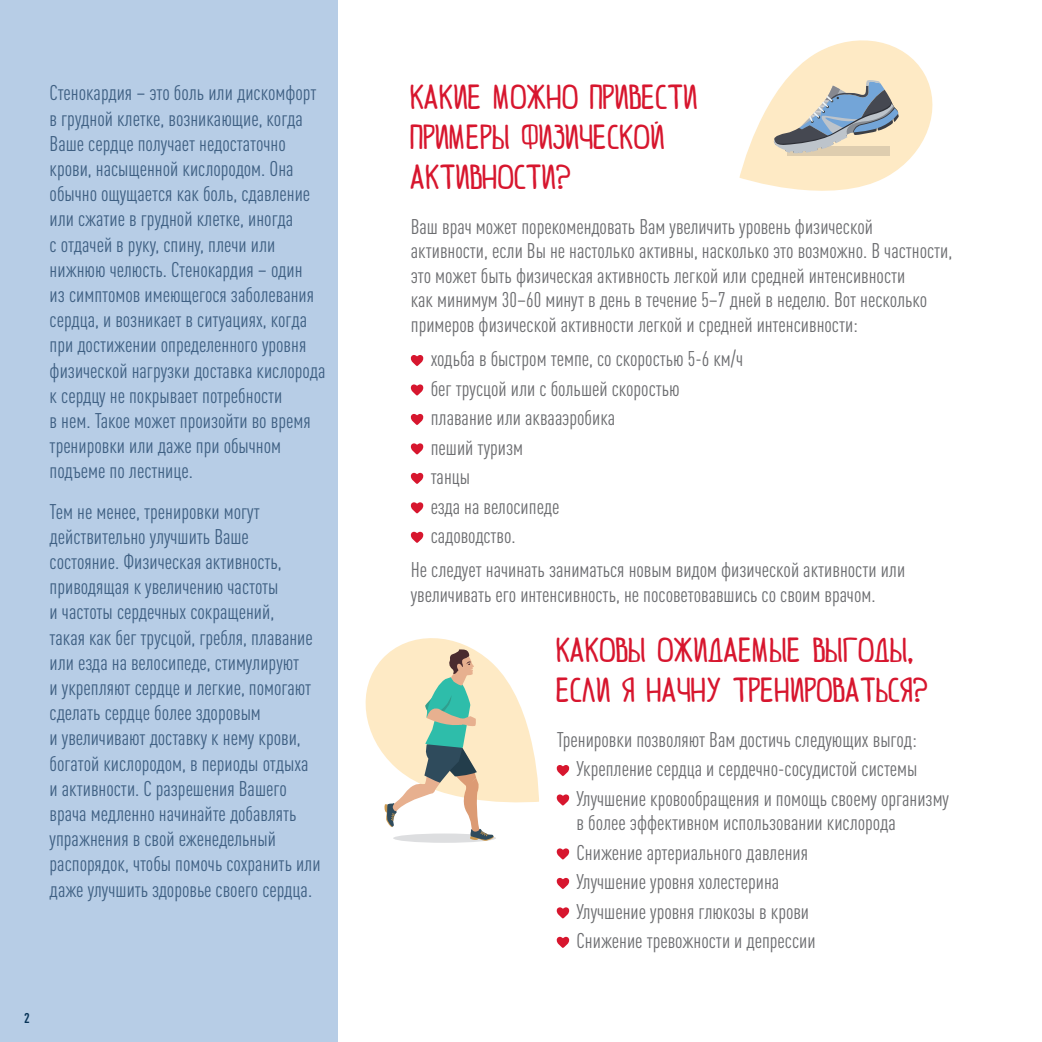
<style>
.page{position:relative;width:1042px;height:1042px;background:#fff}
.page>*{position:absolute;margin:0;border:0;box-sizing:border-box;transform-origin:0 0}
.t1{font:24.5px/40.2px "Karton";letter-spacing:.025em;color:#d7162e}
.t2{font:condensed 21px/25.2px "DIN Pro";color:#3f6083}
.t3{font:condensed 21px/29.4px "DIN Pro";color:#6c6d70}
.t4{font:700 condensed 14px "DIN Pro";color:#083458}
</style>
<div class="page">
<div style="left:0;top:0;width:337px;height:1042px;background:#b7cde6"></div>
<div style="left:393px;top:833px;width:103px;height:10px;background:#dddee0;border-radius:50%"></div>
<svg style="left:365px;top:638px;width:174px;height:203px"></svg>
<svg style="left:739px;top:40px;width:194px;height:151px"></svg>
<svg style="left:410px;top:355px;width:14px;height:11px"></svg>
<svg style="left:410px;top:384px;width:14px;height:12px"></svg>
<svg style="left:410px;top:414px;width:14px;height:11px"></svg>
<svg style="left:410px;top:443px;width:14px;height:11px"></svg>
<svg style="left:410px;top:473px;width:14px;height:11px"></svg>
<svg style="left:410px;top:502px;width:14px;height:11px"></svg>
<svg style="left:410px;top:532px;width:14px;height:11px"></svg>
<svg style="left:556px;top:765px;width:14px;height:11px"></svg>
<svg style="left:556px;top:794px;width:14px;height:11px"></svg>
<svg style="left:556px;top:848px;width:14px;height:11px"></svg>
<svg style="left:556px;top:878px;width:14px;height:11px"></svg>
<svg style="left:556px;top:907px;width:14px;height:11px"></svg>
<svg style="left:556px;top:937px;width:14px;height:11px"></svg>
<p class="t2" style="left:50px;top:79px;width:277px">Стенокардия – это боль или дискомфорт в грудной клетке, возникающие, когда Ваше сердце получает недостаточно крови, насыщенной кислородом. Она обычно ощущается как боль, сдавление или сжатие в грудной клетке, иногда<br>с отдачей в руку, спину, плечи или нижнюю челюсть. Стенокардия – один<br>из симптомов имеющегося заболевания сердца, и возникает в ситуациях, когда при достижении определенного уровня физической нагрузки доставка кислорода к сердцу не покрывает потребности<br>в нем. Такое может произойти во время тренировки или даже при обычном подъеме по лестнице.</p>
<p class="t2" style="left:50px;top:497px;width:272px">Тем не менее, тренировки могут действительно улучшить Ваше состояние. Физическая активность, приводящая к увеличению частоты<br>и частоты сердечных сокращений,<br>такая как бег трусцой, гребля, плавание или езда на велосипеде, стимулируют<br>и укрепляют сердце и легкие, помогают сделать сердце более здоровым<br>и увеличивают доставку к нему крови, богатой кислородом, в периоды отдыха и активности. С разрешения Вашего врача медленно начинайте добавлять упражнения в свой еженедельный распорядок, чтобы помочь сохранить или даже улучшить здоровье своего сердца.</p>
<p class="t4" style="left:24px;top:1007px;width:7px">2</p>
<p class="t1" style="left:411px;top:77px;width:288px">Какие можно привести примеры физической активности?</p>
<p class="t3" style="left:411px;top:212px;width:543px;line-height:24.5px">Ваш врач может порекомендовать Вам увеличить уровень физической активности, если Вы не настолько активны, насколько это возможно. В частности, это может быть физическая активность легкой или средней интенсивности<br>как минимум 30–60 минут в день в течение 5–7 дней в неделю. Вот несколько примеров физической активности легкой и средней интенсивности:</p>
<p class="t3" style="left:431px;top:342px;width:314px">ходьба в быстром темпе, со скоростью 5-6 км/ч бег трусцой или с большей скоростью плавание или аквааэробика<br>пеший туризм<br>танцы<br>езда на велосипеде<br>садоводство.</p>
<p class="t3" style="left:411px;top:556px;width:496px;line-height:24.5px">Не следует начинать заниматься новым видом физической активности или увеличивать его интенсивность, не посоветовавшись со своим врачом.</p>
<p class="t1" style="left:557px;top:630px;width:373px">Каковы ожидаемые выгоды, если я начну тренироваться?</p>
<p class="t3" style="left:576px;top:723px;width:374px;text-indent:-20px">Тренировки позволяют Вам достичь следующих выгод:<br>Укрепление сердца и сердечно-сосудистой системы<br>Улучшение кровообращения и помощь своему организму</p>
<p class="t3" style="left:576px;top:806px;width:321px">в более эффективном использовании кислорода Снижение артериального давления<br>Улучшение уровня холестерина<br>Улучшение уровня глюкозы в крови<br>Снижение тревожности и депрессии</p>
</div>
